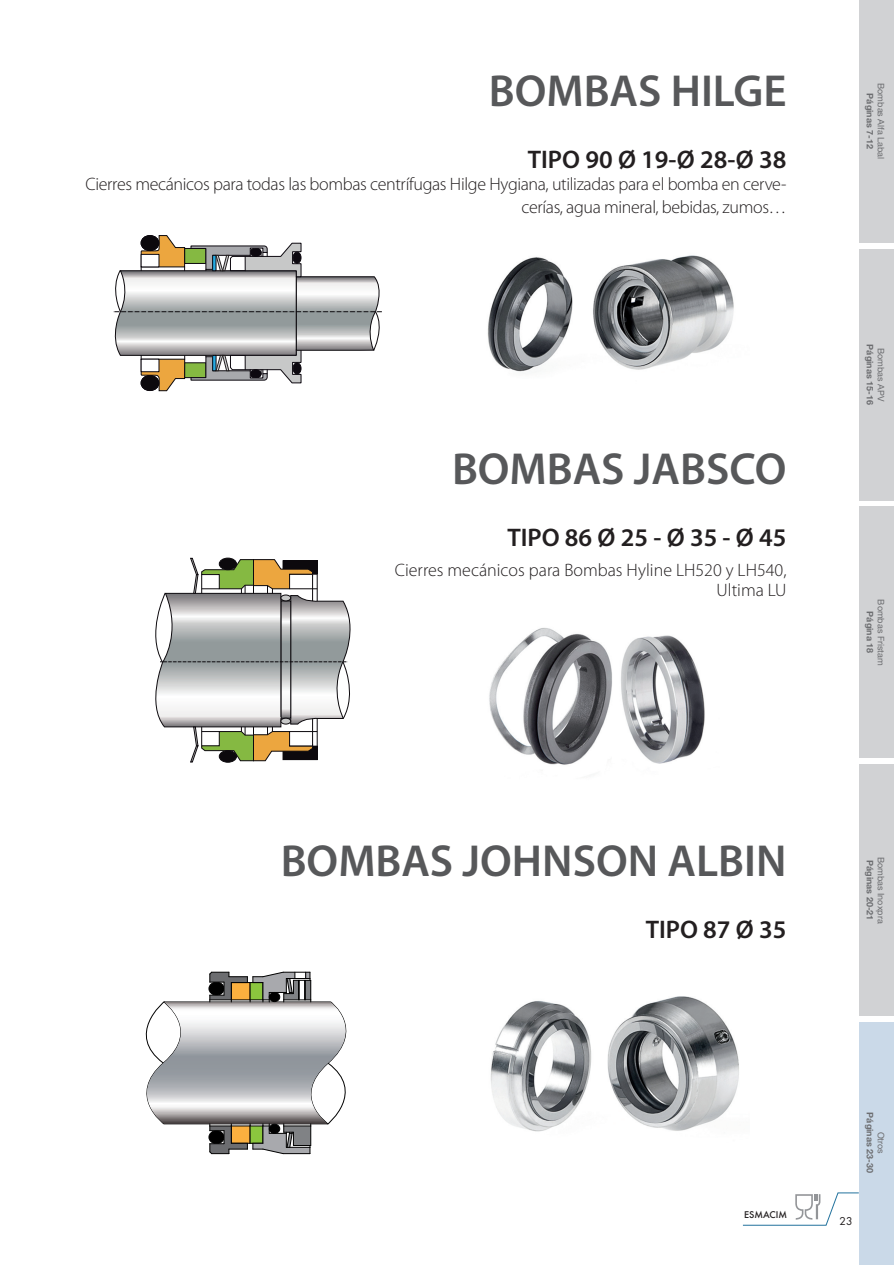
<style>
.page{position:relative;width:894px;height:1265px;background:#fff}
.page>*{position:absolute;margin:0;border:0;box-sizing:border-box;transform-origin:0 0}
.t1{font:600 45px "Myriad Pro";color:#57585a}
.t2{font:600 25.5px "Myriad Pro";color:#231f20}
.t3{font:300 18px/22.5px "Myriad Pro";letter-spacing:-.02em;color:#231f20;text-align:right}
.t4{font:300 18px/19.5px "Myriad Pro";color:#231f20;text-align:right}
.t5{font:10.5px "Futura";color:#231f20}
.t6{font:9px "Helvetica Neue";color:#6c6d70}
.t7{font:700 9px "Helvetica Neue";color:#6c6d70}
.t8{font:500 9px "Futura";color:#231f20}
</style>
<div class="page">
<div style="left:859px;top:0;width:35px;height:243px;background:#d1d2d4"></div>
<div style="left:859px;top:249px;width:35px;height:251px;background:#d1d2d4"></div>
<div style="left:859px;top:506px;width:35px;height:252px;background:#d1d2d4"></div>
<div style="left:859px;top:764px;width:35px;height:252px;background:#d1d2d4"></div>
<div style="left:859px;top:1022px;width:35px;height:242px;background:#cad9e8"></div>
<svg style="left:743px;top:1192px;width:116px;height:33px"></svg>
<img style="left:489px;top:628px;width:216px;height:137px">
<svg style="left:155px;top:558px;width:196px;height:204px"></svg>
<img style="left:491px;top:996px;width:248px;height:136px">
<svg style="left:145px;top:971px;width:202px;height:183px"></svg>
<img style="left:487px;top:255px;width:247px;height:117px">
<svg style="left:113px;top:235px;width:269px;height:156px"></svg>
<p class="t1" style="left:489px;top:62px;width:299px">BOMBAS HILGE</p>
<p class="t2" style="left:528px;top:143px;width:260px">TIPO 90 Ø 19-Ø 28-Ø 38</p>
<p class="t3" style="left:86px;top:173px;width:702px">Cierres mecánicos para todas las bombas centrífugas Hilge Hygiana, utilizadas para el bomba en cerve&shy;cerías, agua mineral, bebidas, zumos…</p>
<p class="t1" style="left:452px;top:440px;width:336px">BOMBAS JABSCO</p>
<p class="t2" style="left:507px;top:521px;width:281px">TIPO 86 Ø 25 - Ø 35 - Ø 45</p>
<p class="t4" style="left:395px;top:561px;width:393px">Cierres mecánicos para Bombas Hyline LH520 y LH540,<br>Ultima LU</p>
<p class="t6" style="left:886px;top:83px;width:78px;rotate:90deg">Bombas Alfa Labal</p>
<p class="t7" style="left:875px;top:93px;width:57px;rotate:90deg">Páginas 7-12</p>
<p class="t7" style="left:875px;top:344px;width:62px;rotate:90deg">Páginas 15-16</p>
<p class="t6" style="left:886px;top:348px;width:55px;rotate:90deg">Bombas APV</p>
<p class="t6" style="left:886px;top:599px;width:68px;rotate:90deg">Bombas Fristam</p>
<p class="t7" style="left:875px;top:611px;width:44px;rotate:90deg">Página 18</p>
<p class="t1" style="left:281px;top:832px;width:507px">BOMBAS JOHNSON ALBIN</p>
<p class="t2" style="left:646px;top:912px;width:142px">TIPO 87 Ø 35</p>
<p class="t7" style="left:875px;top:860px;width:62px;rotate:90deg">Páginas 20-21</p>
<p class="t6" style="left:886px;top:857px;width:68px;rotate:90deg">Bombas Inoxpra</p>
<p class="t8" style="left:744px;top:1208px;width:44px">ESMACIM</p>
<p class="t7" style="left:875px;top:1112px;width:62px;rotate:90deg">Páginas 23-30</p>
<p class="t6" style="left:886px;top:1131px;width:24px;rotate:90deg">Otros</p>
<p class="t5" style="left:839px;top:1213px;width:14px">23</p>
</div>
